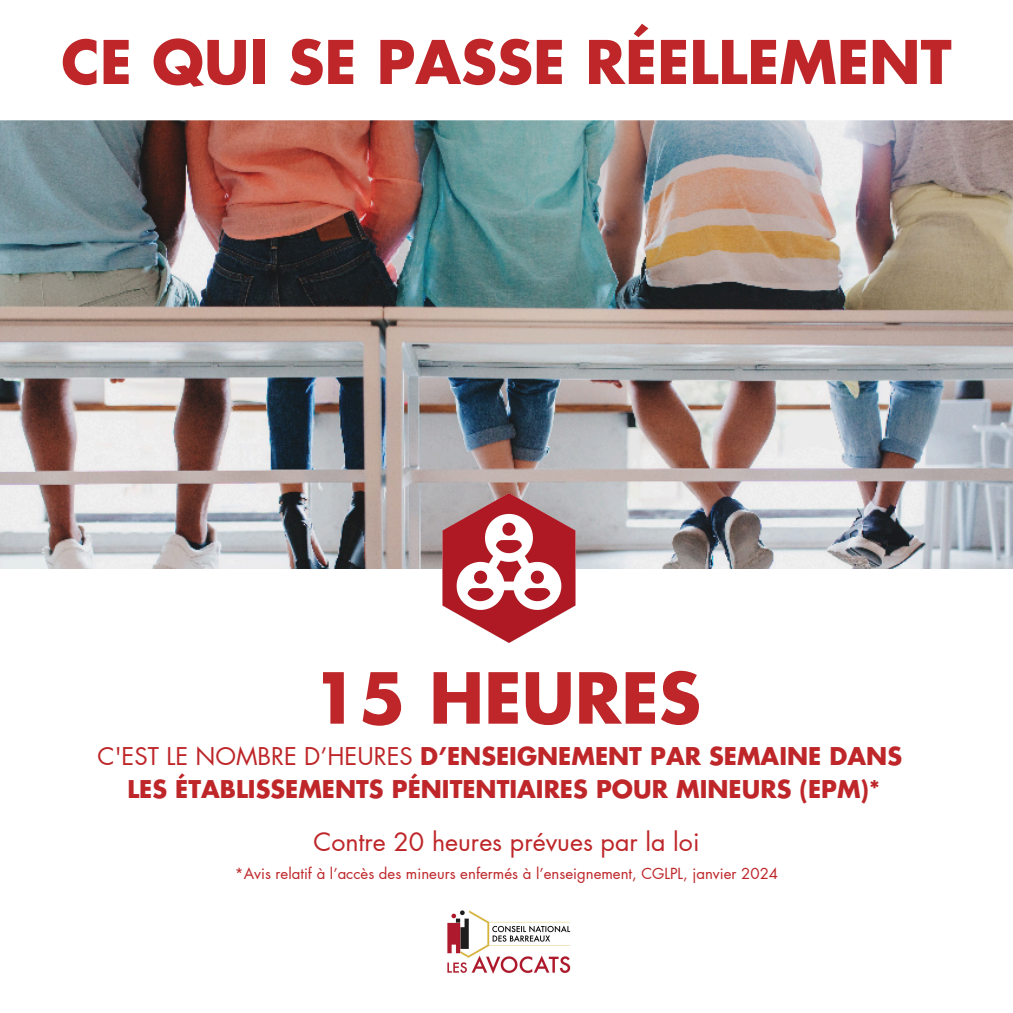
<style>
.page{position:relative;width:1013px;height:1013px;background:#fff}
.page>*{position:absolute;margin:0;border:0;box-sizing:border-box;transform-origin:0 0}
.t1{font:700 68.25px "Futura LT Pro";color:#be2629}
.t2{font:700 58.5px "Futura LT Pro";color:#be2629}
.t3{font:25px "Futura LT Pro";color:#be2629}
.t4{font:700 23.88px/33.1px "Futura LT Pro";color:#be2629;text-align:center}
.t5{font:15px "Futura LT Pro";color:#be2629}
.s1{font-weight:400}
</style>
<div class="page">
<img style="left:0;top:120px;width:1012px;height:448px">
<img style="left:434px;top:493px;width:149px;height:149px">
<img style="left:447px;top:910px;width:124px;height:64px">
<p class="t2" style="left:61px;top:36px;width:892px">CE QUI SE PASSE RÉELLEMENT</p>
<p class="t1" style="left:312px;top:667px;width:390px">15 HEURES</p>
<h1 class="t4" style="left:98px;top:740px;width:806px"><span class="s1">C'EST LE NOMBRE D’HEURES</span> D’ENSEIGNEMENT PAR SEMAINE DANS<br>LES ÉTABLISSEMENTS PÉNITENTIAIRES POUR MINEURS (EPM)*</h1>
<p class="t3" style="left:313px;top:830px;width:387px">Contre 20 heures prévues par la loi</p>
<h4 class="t5" style="left:235px;top:866px;width:545px">*Avis relatif à l’accès des mineurs enfermés à l’enseignement, CGLPL, janvier 2024</h4>
</div>
